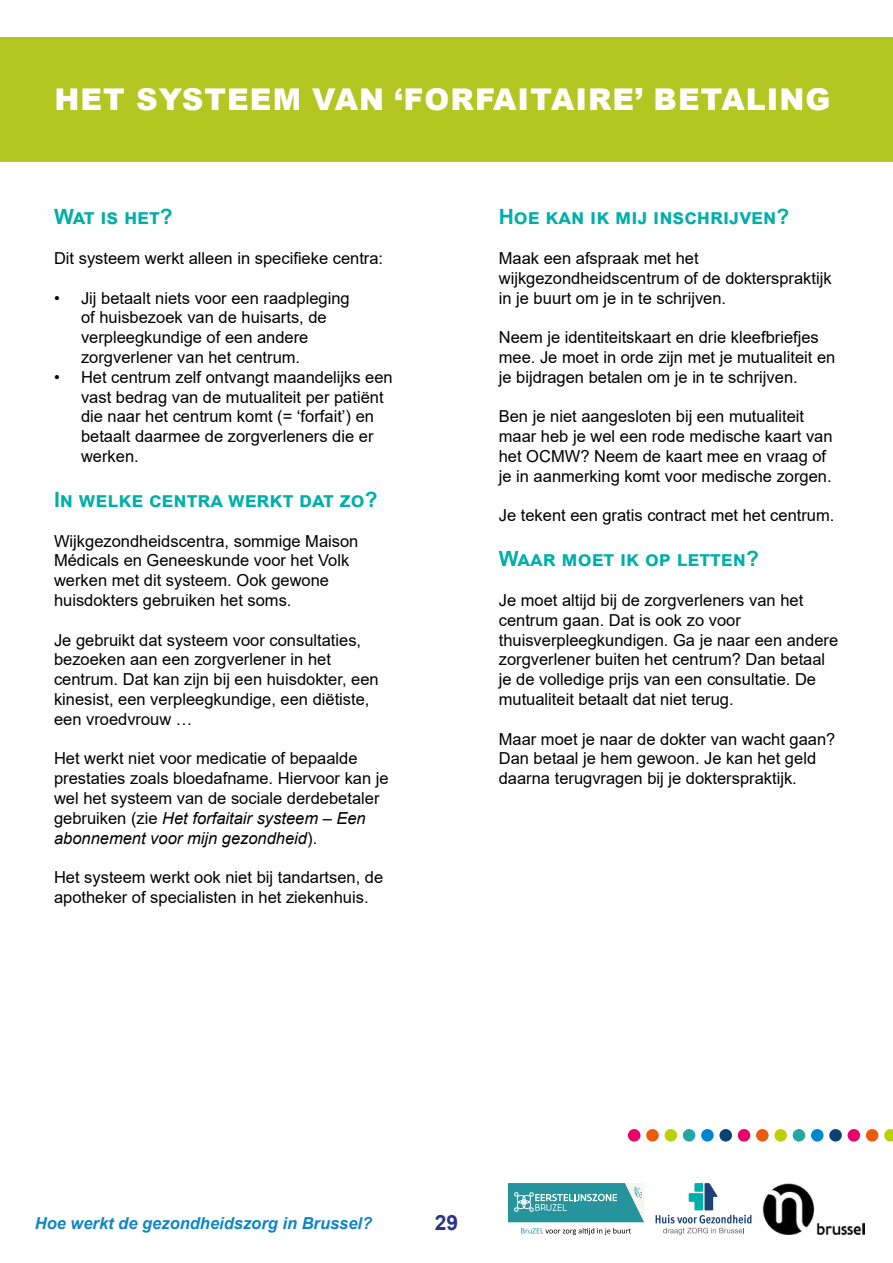
<style>
.page{position:relative;width:893px;height:1263px;background:#fff}
.page>*{position:absolute;margin:0;border:0;box-sizing:border-box;transform-origin:0 0}
.t1{font:900 30px "Arial";letter-spacing:.035em;color:#fff}
.t2{font:700 21px "Arial";color:#00aeaa}
.t3{font:700 21px "Arial";color:#283583}
.t4{font:16.5px/19.8px "Arial";color:#000}
.t5{font:italic 700 16.5px "Arial";color:#1185c7}
.s1{font-style:italic}
</style>
<div class="page">
<img style="left:762px;top:1183px;width:103px;height:52px">
<div style="left:0;top:37px;width:893px;height:125px;background:#b3c621"></div>
<div style="left:628px;top:1129px;width:12px;height:12px;background:#e60069;border-radius:50%"></div>
<div style="left:646px;top:1129px;width:13px;height:12px;background:#ea5b0b;border-radius:50%"></div>
<div style="left:664px;top:1129px;width:13px;height:12px;background:#bccf00;border-radius:50%"></div>
<div style="left:683px;top:1129px;width:12px;height:12px;background:#24a6a4;border-radius:50%"></div>
<div style="left:701px;top:1129px;width:13px;height:12px;background:#0086ce;border-radius:50%"></div>
<div style="left:719px;top:1129px;width:13px;height:12px;background:#0c4270;border-radius:50%"></div>
<div style="left:738px;top:1129px;width:12px;height:12px;background:#e60069;border-radius:50%"></div>
<div style="left:756px;top:1129px;width:13px;height:12px;background:#ea5b0b;border-radius:50%"></div>
<div style="left:774px;top:1129px;width:13px;height:12px;background:#bccf00;border-radius:50%"></div>
<div style="left:793px;top:1129px;width:12px;height:12px;background:#24a6a4;border-radius:50%"></div>
<div style="left:811px;top:1129px;width:12px;height:12px;background:#0086ce;border-radius:50%"></div>
<div style="left:829px;top:1129px;width:13px;height:12px;background:#0c4270;border-radius:50%"></div>
<div style="left:848px;top:1129px;width:12px;height:12px;background:#e60069;border-radius:50%"></div>
<div style="left:866px;top:1129px;width:12px;height:12px;background:#ea5b0b;border-radius:50%"></div>
<svg style="left:884px;top:1129px;width:9px;height:12px"></svg>
<svg style="left:656px;top:1183px;width:96px;height:52px"></svg>
<svg style="left:508px;top:1183px;width:136px;height:39px;background:#47a4ab"></svg>
<svg style="left:521px;top:1228px;width:110px;height:7px"></svg>
<h1 class="t1" style="left:55px;top:77px;width:778px">HET SYSTEEM VAN ‘FORFAITAIRE’ BETALING</h1>
<p class="t2" style="left:54px;top:202px;width:120px">Wat is het?</p>
<p class="t4" style="left:54px;top:248px;width:331px">Dit systeem werkt alleen in specifieke centra:</p>
<p class="t4" style="left:81px;top:288px;width:270px;text-indent:-27px">• Jij betaalt niets voor een raadpleging of huisbezoek van de huisarts, de verpleegkundige of een andere zorgverlener van het centrum.</p>
<p class="t4" style="left:81px;top:367px;width:313px;text-indent:-27px">• Het centrum zelf ontvangt maandelijks een vast bedrag van de mutualiteit per patiënt die naar het centrum komt (= ‘forfait’) en betaalt daarmee de zorgverleners die er werken.</p>
<p class="t2" style="left:54px;top:485px;width:325px">In welke centra werkt dat zo?</p>
<p class="t4" style="left:54px;top:531px;width:306px">Wijkgezondheidscentra, sommige Maison Médicals en Geneeskunde voor het Volk werken met dit systeem. Ook gewone huisdokters gebruiken het soms.</p>
<p class="t4" style="left:54px;top:630px;width:326px">Je gebruikt dat systeem voor consultaties, bezoeken aan een zorgverlener in het centrum. Dat kan zijn bij een huisdokter, een kinesist, een verpleegkundige, een diëtiste, een vroedvrouw …</p>
<p class="t4" style="left:54px;top:749px;width:336px">Het werkt niet voor medicatie of bepaalde prestaties zoals bloedafname. Hiervoor kan je wel het systeem van de sociale derdebetaler gebruiken (zie <span class="s1">Het forfaitair systeem – Een abonnement voor mijn gezondheid</span>).</p>
<p class="t4" style="left:54px;top:867px;width:331px">Het systeem werkt ook niet bij tandartsen, de apotheker of specialisten in het ziekenhuis.</p>
<p class="t2" style="left:499px;top:202px;width:292px">Hoe kan ik mij inschrijven?</p>
<p class="t4" style="left:499px;top:248px;width:334px">Maak een afspraak met het wijkgezondheidscentrum of de dokterspraktijk in je buurt om je in te schrijven.</p>
<p class="t4" style="left:499px;top:327px;width:338px">Neem je identiteitskaart en drie kleefbriefjes mee. Je moet in orde zijn met je mutualiteit en je bijdragen betalen om je in te schrijven.</p>
<p class="t4" style="left:499px;top:407px;width:335px">Ben je niet aangesloten bij een mutualiteit maar heb je wel een rode medische kaart van het OCMW? Neem de kaart mee en vraag of je in aanmerking komt voor medische zorgen.</p>
<p class="t4" style="left:499px;top:506px;width:337px">Je tekent een gratis contract met het centrum.</p>
<p class="t2" style="left:499px;top:544px;width:262px">Waar moet ik op letten?</p>
<p class="t4" style="left:499px;top:590px;width:341px">Je moet altijd bij de zorgverleners van het centrum gaan. Dat is ook zo voor thuisverpleegkundigen. Ga je naar een andere zorgverlener buiten het centrum? Dan betaal je de volledige prijs van een consultatie. De mutualiteit betaalt dat niet terug.</p>
<p class="t4" style="left:499px;top:729px;width:338px">Maar moet je naar de dokter van wacht gaan?<br>Dan betaal je hem gewoon. Je kan het geld daarna terugvragen bij je dokterspraktijk.</p>
<p class="t5" style="left:35px;top:1212px;width:339px">Hoe werkt de gezondheidszorg in Brussel?</p>
<p class="t3" style="left:435px;top:1207px;width:25px">29</p>
</div>
